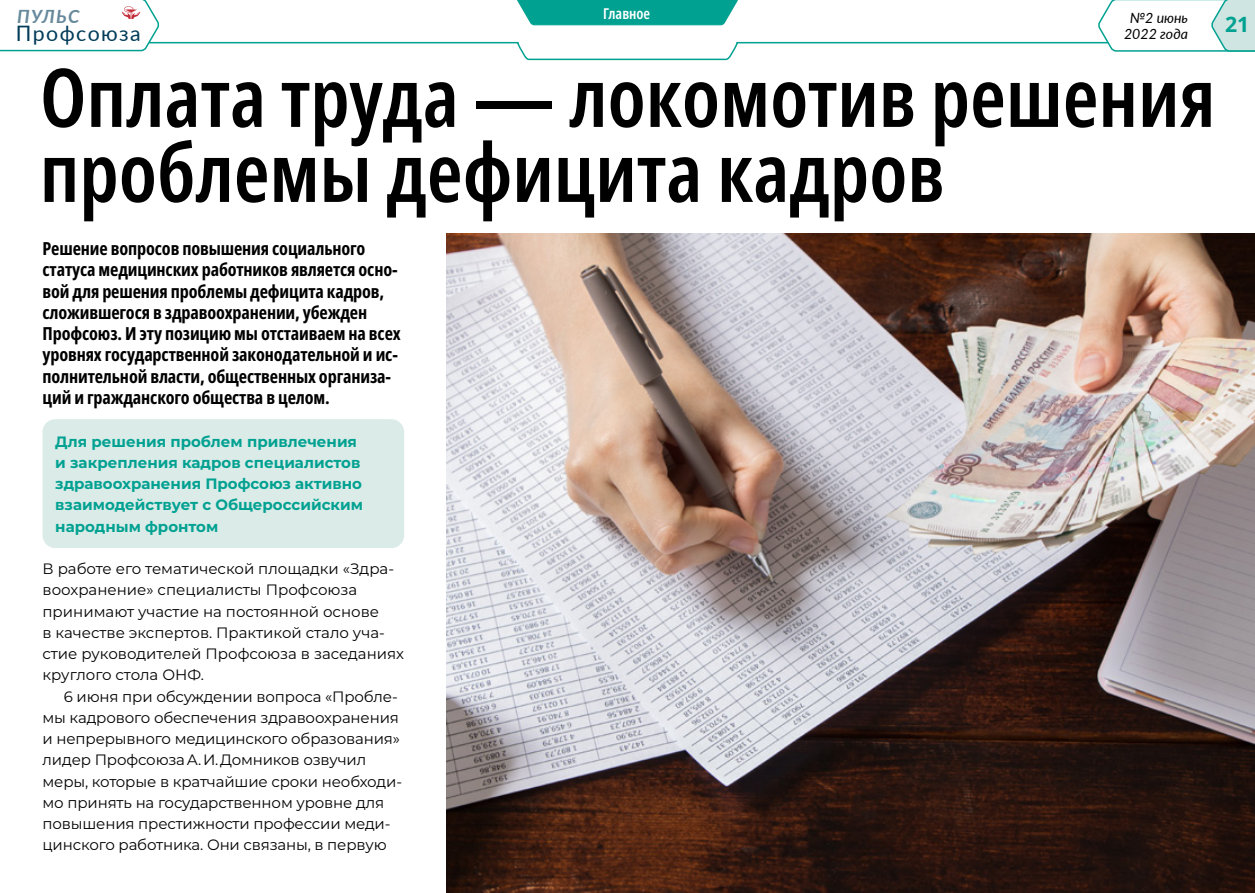
<style>
.page{position:relative;width:1255px;height:893px;background:#fff}
.page>*{position:absolute;margin:0;border:0;box-sizing:border-box;transform-origin:0 0}
._1_0_zag{font:600 extra-condensed 81px/75px "Noto Sans";color:#000}
.t1{font:21.3px "Lato";letter-spacing:.07em;color:#003b59}
.t2{font:700 21.3px "Noto Sans";color:#00a191}
.t3{font:italic 700 18.3px "Lato";letter-spacing:.07em;color:#66899b}
._2_0_Lid{font:700 extra-condensed 18px/21.3px "Noto Sans";letter-spacing:-.01em;color:#000}
._0_0_body{font:15px/21.3px "Montserrat";letter-spacing:-.01em;color:#000}
._0_1_first{font:15px/21.3px "Montserrat";color:#000}
.Пример_Гл{font:700 15px/21.3px "Montserrat";color:#00a191}
.t4{font:600 extra-condensed 15px "Noto Sans";color:#fff}
.t5{font:italic 14.1px/15.3px "Lato";color:#000;text-align:center}
</style>
<div class="page">
<div style="left:43px;top:419px;width:361px;height:129px;background:#daebe8;border-radius:13px"></div>
<img style="left:446px;top:234px;width:808px;height:659px">
<svg style="left:161px;top:41px;width:935px;height:20px"></svg>
<svg style="left:517px;top:0;width:221px;height:26px;background:#17a99b"></svg>
<svg style="left:1096px;top:0;width:158px;height:52px"></svg>
<svg style="left:0;top:0;width:161px;height:52px"></svg>
<p class="t3" style="left:17px;top:3px;width:64px">ПУЛЬС</p>
<p class="t1" style="left:16px;top:18px;width:126px">Профсоюза</p>
<p class="t4" style="left:603px;top:3px;width:49px">Главное</p>
<p class="t5" style="left:1123px;top:10px;width:65px">№2 июнь<br>2022 года</p>
<p class="t2" style="left:1225px;top:9px;width:26px">21</p>
<p class="_1_0_zag" style="left:40px;top:62px;width:1177px">Оплата труда — локомотив решения проблемы дефицита кадров</p>
<p class="_2_0_Lid" style="left:43px;top:238px;width:360px">Решение вопросов повышения социального статуса медицинских работников является осно&shy;вой для решения проблемы дефицита кадров, сложившегося в здравоохранении, убежден Проф-союз. И эту позицию мы отстаиваем на всех уровнях государственной законодательной и ис&shy;полнительной власти, общественных организа&shy;ций и гражданского общества в целом.</p>
<p class="Пример_Гл" style="left:55px;top:430px;width:309px">Для решения проблем привлечения и закрепления кадров специалистов здравоохранения Профсоюз активно взаимодействует с Общероссийским народным фронтом</p>
<p class="_0_1_first" style="left:43px;top:558px;width:363px">В работе его тематической площадки «Здра&shy;воохранение» специалисты Профсоюза принимают участие на постоянной основе<br>в качестве экспертов. Практикой стало уча&shy;стие руководителей Профсоюза в заседаниях круглого стола ОНФ.</p>
<p class="_0_0_body" style="left:43px;top:685px;width:361px;text-indent:21px">6 июня при обсуждении вопроса «Пробле&shy;мы кадрового обеспечения здравоохранения и непрерывного медицинского образования» лидер Профсоюза А. И. Домников озвучил меры, которые в кратчайшие сроки необходи&shy;мо принять на государственном уровне для повышения престижности профессии меди&shy;цинского работника. Они связаны, в первую</p>
</div>
